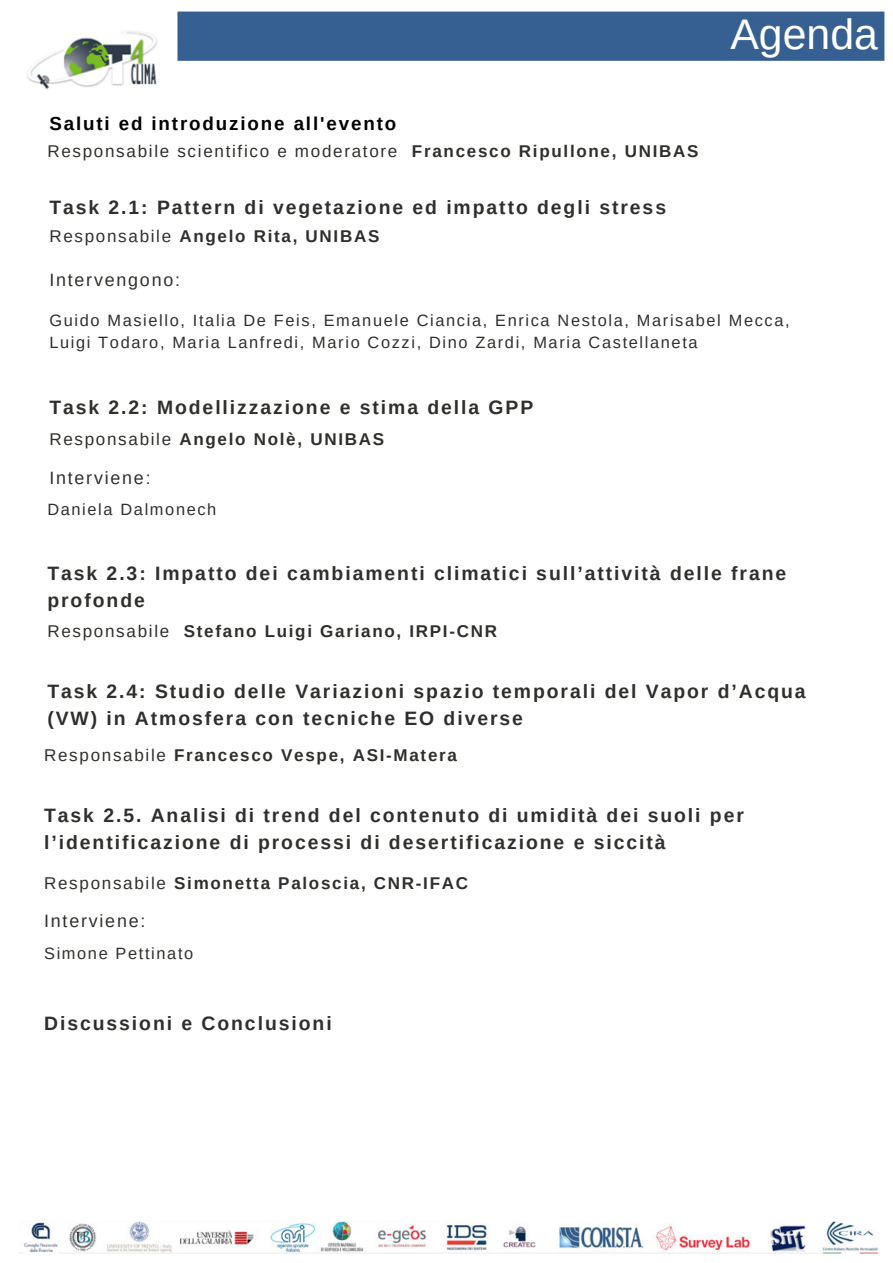
<style>
.page{position:relative;width:893px;height:1263px;background:#fff}
.page>*{position:absolute;margin:0;border:0;box-sizing:border-box;transform-origin:0 0}
.t1{font:42.75px "Arimo";color:#fff}
.t2{font:700 19.35px/27px "Arimo";letter-spacing:.1em;color:#2f2f2c}
.t3{font:700 18.75px "Arimo";letter-spacing:.1em;color:#000}
.t4{font:17.85px "Arimo";letter-spacing:.1em;color:#2f2f2c}
.t5{font:700 17.02px "Arimo";letter-spacing:.1em;color:#2f2f2c}
.t6{font:17.02px "Arimo";letter-spacing:.1em;color:#2f2f2c}
.t7{font:16.35px/22.5px "Arimo";letter-spacing:.1em;color:#2f2f2c}
.s1{font-weight:700}
.s2{font-weight:400}
</style>
<div class="page">
<img style="left:27px;top:11px;width:858px;height:78px">
<img style="left:19px;top:1221px;width:859px;height:33px">
<p class="t3" style="left:49px;top:113px;width:348px">Saluti ed introduzione all'evento</p>
<p class="t6" style="left:47px;top:142px;width:652px">Responsabile scientifico e moderatore <span class="s1">Francesco Ripullone, UNIBAS</span></p>
<p class="t2" style="left:49px;top:193px;width:618px">Task 2.1: Pattern di vegetazione ed impatto degli stress</p>
<p class="t5" style="left:49px;top:226px;width:331px"><span class="s2">Responsabile</span> Angelo Rita, UNIBAS</p>
<p class="t1" style="left:730px;top:11px;width:149px">Agenda</p>
<p class="t4" style="left:49px;top:270px;width:132px">Intervengono:</p>
<p class="t7" style="left:49px;top:309px;width:742px">Guido Masiello, Italia De Feis, Emanuele Ciancia, Enrica Nestola, Marisabel Mecca,<br>Luigi Todaro, Maria Lanfredi, Mario Cozzi, Dino Zardi, Maria Castellaneta</p>
<p class="t2" style="left:49px;top:394px;width:485px">Task 2.2: Modellizzazione e stima della GPP</p>
<p class="t5" style="left:49px;top:430px;width:336px"><span class="s2">Responsabile</span> Angelo Nolè, UNIBAS</p>
<p class="t4" style="left:49px;top:468px;width:103px">Interviene:</p>
<p class="t7" style="left:47px;top:498px;width:170px">Daniela Dalmonech</p>
<p class="t2" style="left:47px;top:559px;width:740px">Task 2.3: Impatto dei cambiamenti climatici sull’attività delle frane profonde</p>
<p class="t5" style="left:47px;top:622px;width:451px"><span class="s2">Responsabile</span> Stefano Luigi Gariano, IRPI-CNR</p>
<p class="t2" style="left:47px;top:678px;width:760px">Task 2.4: Studio delle Variazioni spazio temporali del Vapor d’Acqua (VW) in Atmosfera con tecniche EO diverse</p>
<p class="t5" style="left:44px;top:746px;width:414px"><span class="s2">Responsabile</span> Francesco Vespe, ASI-Matera</p>
<p class="t2" style="left:44px;top:802px;width:701px">Task 2.5. Analisi di trend del contenuto di umidità dei suoli per l’identificazione di processi di desertificazione e siccità</p>
<p class="t5" style="left:44px;top:873px;width:425px"><span class="s2">Responsabile</span> Simonetta Paloscia, CNR-IFAC</p>
<p class="t4" style="left:44px;top:911px;width:103px">Interviene:</p>
<p class="t7" style="left:44px;top:942px;width:151px">Simone Pettinato</p>
<p class="t2" style="left:44px;top:1010px;width:289px">Discussioni e Conclusioni</p>
</div>
